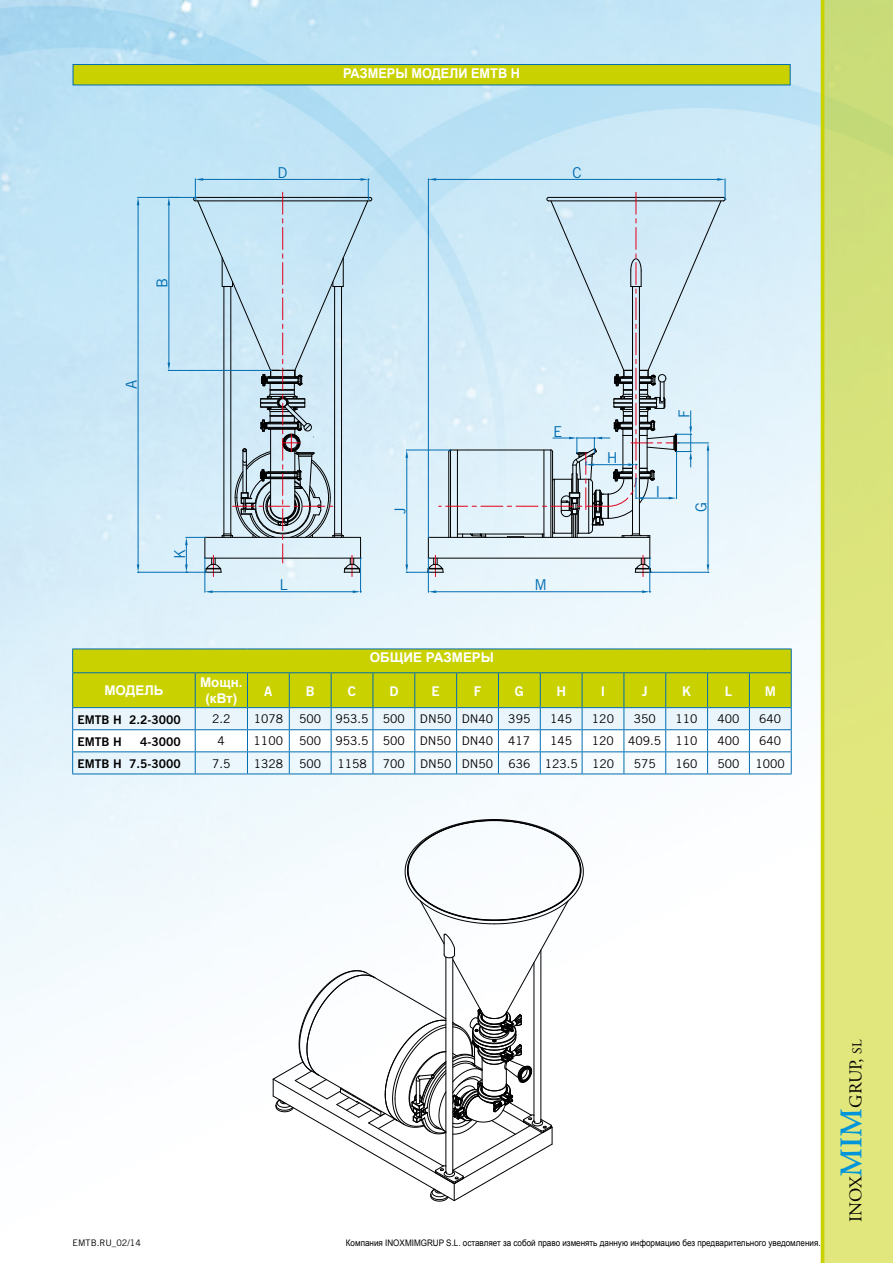
<style>
.page{position:relative;width:893px;height:1263px;background:#fff}
.page>*{position:absolute;margin:0;border:0;box-sizing:border-box;transform-origin:0 0}
.t1{font:18px "Adobe Garamond";color:#000}
.t2{font:15px "Trade Gothic";color:#006db1}
.t3{font:700 13.5px "Arial";color:#fff;scale:.94 1}
.t4{font:700 13.35px/16px "Arial";color:#fff;text-align:center}
.t5{font:13.35px "Trade Gothic Bold Two";color:#fff}
.t6{font:12px "Trade Gothic";color:#000}
.t7{font:12px "Trade Gothic Bold Two";color:#000}
.t8{font:9px "Arial";color:#000;scale:.9 1}
.t9{font:9px "Trade Gothic";color:#000}
.s1{font-weight:600;font-size:31.5px;color:#0095d8}
.s2{font-size:13.5px}
</style>
<div class="page">
<img style="left:0;top:0;width:821px;height:1263px">
<div style="left:821px;top:0;width:72px;height:1263px;background:linear-gradient(to bottom,#cbdd79,#e9ea7e)"></div>
<hr style="left:821px;top:0;width:3px;height:1263px;background:#c9d200">
<svg style="left:272px;top:819px;width:312px;height:383px"></svg>
<hr style="left:428px;top:558px;width:1px;height:34px;background:#006db1">
<hr style="left:649px;top:558px;width:1px;height:34px;background:#006db1">
<hr style="left:436px;top:591px;width:206px;height:1px;background:#006db1">
<svg style="left:428px;top:590px;width:8px;height:3px"></svg>
<svg style="left:642px;top:590px;width:9px;height:3px"></svg>
<svg style="left:405px;top:178px;width:321px;height:399px;background:#cde2ed"></svg>
<hr style="left:137px;top:197px;width:58px;height:1px;background:#006db1">
<hr style="left:137px;top:572px;width:68px;height:1px;background:#006db1">
<hr style="left:138px;top:205px;width:1px;height:359px;background:#006db1">
<svg style="left:137px;top:197px;width:2px;height:8px"></svg>
<svg style="left:137px;top:564px;width:2px;height:9px"></svg>
<hr style="left:168px;top:370px;width:102px;height:1px;background:#006db1">
<hr style="left:168px;top:205px;width:1px;height:158px;background:#006db1">
<svg style="left:168px;top:198px;width:11px;height:7px"></svg>
<svg style="left:168px;top:363px;width:2px;height:7px"></svg>
<hr style="left:204px;top:558px;width:1px;height:34px;background:#006db1">
<hr style="left:360px;top:558px;width:1px;height:34px;background:#006db1">
<hr style="left:213px;top:591px;width:140px;height:1px;background:#006db1">
<svg style="left:205px;top:590px;width:8px;height:3px"></svg>
<svg style="left:353px;top:590px;width:9px;height:3px"></svg>
<svg style="left:185px;top:178px;width:188px;height:398px;background:#bfd7e4"></svg>
<div style="left:73px;top:64px;width:717px;height:21px;background:#c9d200;border:1px solid #006db1"></div>
<svg style="left:72px;top:649px;width:720px;height:124px"></svg>
<hr style="left:72px;top:751px;width:123px;height:1px;background:#006db1">
<hr style="left:72px;top:773px;width:123px;height:1px;background:#006db1">
<hr style="left:195px;top:751px;width:52px;height:1px;background:#006db1">
<hr style="left:195px;top:773px;width:52px;height:1px;background:#006db1">
<hr style="left:247px;top:751px;width:42px;height:1px;background:#006db1">
<hr style="left:247px;top:773px;width:42px;height:1px;background:#006db1">
<hr style="left:289px;top:751px;width:42px;height:1px;background:#006db1">
<hr style="left:289px;top:773px;width:42px;height:1px;background:#006db1">
<hr style="left:331px;top:751px;width:42px;height:1px;background:#006db1">
<hr style="left:331px;top:773px;width:42px;height:1px;background:#006db1">
<hr style="left:373px;top:751px;width:42px;height:1px;background:#006db1">
<hr style="left:373px;top:773px;width:42px;height:1px;background:#006db1">
<hr style="left:415px;top:751px;width:42px;height:1px;background:#006db1">
<hr style="left:415px;top:773px;width:42px;height:1px;background:#006db1">
<hr style="left:457px;top:751px;width:41px;height:1px;background:#006db1">
<hr style="left:457px;top:773px;width:41px;height:1px;background:#006db1">
<hr style="left:498px;top:751px;width:42px;height:1px;background:#006db1">
<hr style="left:498px;top:773px;width:42px;height:1px;background:#006db1">
<hr style="left:540px;top:751px;width:42px;height:1px;background:#006db1">
<hr style="left:540px;top:773px;width:42px;height:1px;background:#006db1">
<hr style="left:582px;top:751px;width:42px;height:1px;background:#006db1">
<hr style="left:582px;top:773px;width:42px;height:1px;background:#006db1">
<hr style="left:624px;top:751px;width:42px;height:1px;background:#006db1">
<hr style="left:624px;top:773px;width:42px;height:1px;background:#006db1">
<hr style="left:666px;top:751px;width:42px;height:1px;background:#006db1">
<hr style="left:666px;top:773px;width:42px;height:1px;background:#006db1">
<hr style="left:708px;top:751px;width:41px;height:1px;background:#006db1">
<hr style="left:708px;top:773px;width:41px;height:1px;background:#006db1">
<hr style="left:749px;top:751px;width:43px;height:1px;background:#006db1">
<hr style="left:749px;top:773px;width:43px;height:1px;background:#006db1">
<p class="t2" style="left:153px;top:288px;width:12px;rotate:-90deg">B</p>
<p class="t2" style="left:122px;top:389px;width:11px;rotate:-90deg">A</p>
<p class="t2" style="left:171px;top:559px;width:12px;rotate:-90deg">K</p>
<p class="t2" style="left:277px;top:164px;width:12px">D</p>
<p class="t3" style="left:343px;top:64px;width:190px">РАЗМЕРЫ МОДЕЛИ EMTB H</p>
<p class="t2" style="left:573px;top:164px;width:11px">C</p>
<p class="t2" style="left:279px;top:576px;width:10px">L</p>
<p class="t2" style="left:391px;top:514px;width:8px;rotate:-90deg">J</p>
<p class="t4" style="left:370px;top:650px;width:126px">ОБЩИЕ РАЗМЕРЫ</p>
<p class="t2" style="left:553px;top:422px;width:11px">E</p>
<p class="t2" style="left:534px;top:576px;width:14px">M</p>
<p class="t2" style="left:607px;top:449px;width:12px">H</p>
<p class="t2" style="left:675px;top:418px;width:10px;rotate:-90deg">F</p>
<p class="t2" style="left:656px;top:482px;width:6px">I</p>
<p class="t2" style="left:692px;top:512px;width:12px;rotate:-90deg">G</p>
<p class="t4" style="left:104px;top:683px;width:61px">МОДЕЛЬ</p>
<p class="t4" style="left:200px;top:675px;width:44px">Мощн. (кВт)</p>
<p class="t5" style="left:264px;top:683px;width:10px">A</p>
<p class="t5" style="left:306px;top:683px;width:10px">B</p>
<p class="t5" style="left:348px;top:683px;width:10px">C</p>
<p class="t5" style="left:389px;top:683px;width:10px">D</p>
<p class="t5" style="left:432px;top:683px;width:10px">E</p>
<p class="t5" style="left:474px;top:683px;width:9px">F</p>
<p class="t5" style="left:515px;top:683px;width:10px">G</p>
<p class="t5" style="left:556px;top:683px;width:11px">H</p>
<p class="t5" style="left:601px;top:683px;width:6px">I</p>
<p class="t5" style="left:642px;top:683px;width:7px">J</p>
<p class="t5" style="left:682px;top:683px;width:10px">K</p>
<p class="t5" style="left:725px;top:683px;width:9px">L</p>
<p class="t5" style="left:765px;top:683px;width:13px">M</p>
<p class="t7" style="left:77px;top:712px;width:105px">EMTB H 2.2-3000</p>
<p class="t6" style="left:212px;top:712px;width:20px">2.2</p>
<p class="t6" style="left:254px;top:712px;width:31px">1078</p>
<p class="t6" style="left:299px;top:712px;width:107px">500 953.5 500</p>
<p class="t6" style="left:420px;top:712px;width:75px">DN50 DN40</p>
<p class="t6" style="left:508px;top:712px;width:24px">395</p>
<p class="t6" style="left:550px;top:712px;width:24px">145</p>
<p class="t6" style="left:592px;top:712px;width:24px">120</p>
<p class="t6" style="left:634px;top:712px;width:24px">350</p>
<p class="t6" style="left:676px;top:712px;width:24px">110</p>
<p class="t6" style="left:717px;top:712px;width:24px">400</p>
<p class="t6" style="left:759px;top:712px;width:24px">640</p>
<p class="t7" style="left:77px;top:734px;width:46px">EMTB H</p>
<p class="t7" style="left:140px;top:734px;width:42px">4-3000</p>
<p class="t6" style="left:218px;top:734px;width:9px">4</p>
<p class="t6" style="left:254px;top:734px;width:31px">1100</p>
<p class="t6" style="left:299px;top:734px;width:107px">500 953.5 500</p>
<p class="t6" style="left:420px;top:734px;width:75px">DN50 DN40</p>
<p class="t6" style="left:508px;top:734px;width:24px">417</p>
<p class="t6" style="left:550px;top:734px;width:24px">145</p>
<p class="t6" style="left:592px;top:734px;width:107px">120 409.5 110</p>
<p class="t6" style="left:717px;top:734px;width:24px">400</p>
<p class="t6" style="left:759px;top:734px;width:24px">640</p>
<p class="t7" style="left:77px;top:756px;width:105px">EMTB H 7.5-3000</p>
<p class="t6" style="left:212px;top:756px;width:20px">7.5</p>
<p class="t6" style="left:254px;top:756px;width:31px">1328</p>
<p class="t6" style="left:299px;top:756px;width:23px">500</p>
<p class="t6" style="left:337px;top:756px;width:31px">1158</p>
<p class="t6" style="left:383px;top:756px;width:23px">700</p>
<p class="t6" style="left:420px;top:756px;width:75px">DN50 DN50</p>
<p class="t6" style="left:508px;top:756px;width:107px">636 123.5 120</p>
<p class="t6" style="left:634px;top:756px;width:23px">575</p>
<p class="t6" style="left:676px;top:756px;width:23px">160</p>
<p class="t6" style="left:717px;top:756px;width:23px">500</p>
<p class="t6" style="left:756px;top:756px;width:31px">1000</p>
<p class="t9" style="left:73px;top:1237px;width:70px">EMTB.RU_02/14</p>
<p class="t8" style="left:346px;top:1236px;width:529px">Компания INOXMIMGRUP S.L. оставляет за собой право изменять данную информацию без предварительного уведомления.</p>
<h1 class="t1" style="left:846px;top:1222px;width:184px;rotate:-90deg">INOX<span class="s1">MIM</span>GRUP, <span class="s2">SL</span></h1>
</div>
